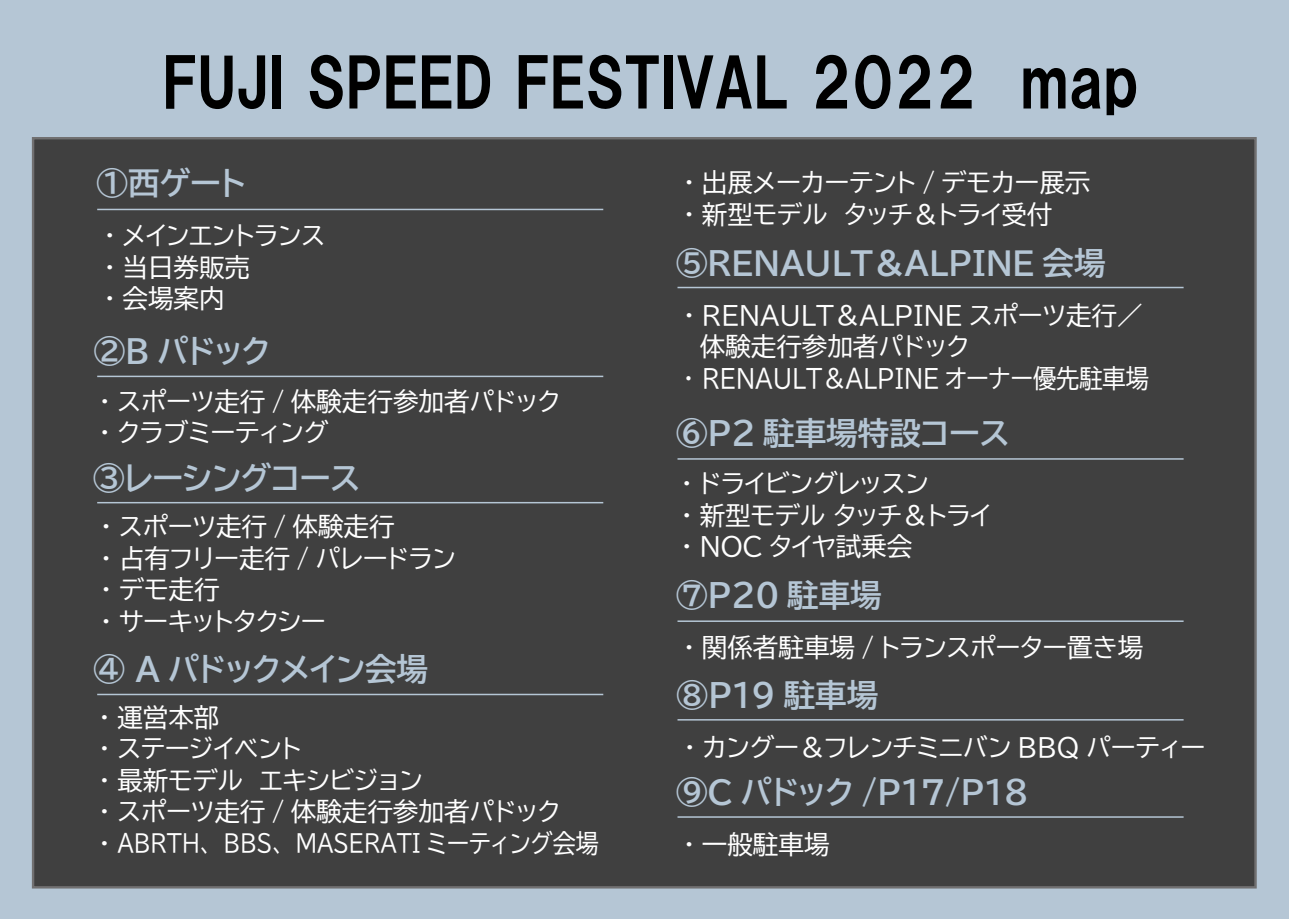
<style>
.page{position:relative;width:1289px;height:919px;background:#fff}
.page>*{position:absolute;margin:0;border:0;box-sizing:border-box;transform-origin:0 0}
.t1{font:66px "HGP Soei Kakugothic UB";color:#000}
.t2{font:31.5px "BIZ UDP Gothic Bold";color:#b5c6d5}
.t3{font:25.5px/31.5px "BIZ UDP Gothic";color:#fff}
.t4{font:24px "BIZ UDP Gothic";color:#fff;scale:.9 1}
.s1{font-size:25.5px}
</style>
<div class="page">
<div style="left:0;top:0;width:1288px;height:918px;background:#b5c6d5"></div>
<div style="left:32px;top:137px;width:1224px;height:751px;background:#404040;border:2px solid #717071"></div>
<hr style="left:97px;top:209px;width:506px;height:1px;background:#b5c6d5">
<hr style="left:677px;top:287px;width:506px;height:1px;background:#b5c6d5">
<hr style="left:677px;top:458px;width:506px;height:1px;background:#b5c6d5">
<hr style="left:677px;top:620px;width:506px;height:2px;background:#b5c6d5">
<hr style="left:677px;top:719px;width:506px;height:1px;background:#b5c6d5">
<hr style="left:677px;top:816px;width:506px;height:1px;background:#b5c6d5">
<hr style="left:97px;top:375px;width:506px;height:2px;background:#b5c6d5">
<hr style="left:97px;top:502px;width:506px;height:1px;background:#b5c6d5">
<hr style="left:97px;top:693px;width:506px;height:2px;background:#b5c6d5">
<h1 class="t1" style="left:162px;top:49px;width:978px">FUJI SPEED FESTIVAL 2022　map</h1>
<p class="t2" style="left:97px;top:167px;width:150px">①西ゲート</p>
<p class="t3" style="left:103px;top:220px;width:223px">・メインエントランス・当日券販売<br>・会場案内</p>
<p class="t2" style="left:94px;top:335px;width:178px">②B パドック</p>
<p class="t3" style="left:98px;top:385px;width:463px">・スポーツ走行 / 体験走行参加者パドック・クラブミーティング</p>
<p class="t2" style="left:93px;top:462px;width:269px">③レーシングコース</p>
<p class="t3" style="left:100px;top:510px;width:357px">・スポーツ走行 / 体験走行<br>・占有フリー走行 / パレードラン・デモ走行<br>・サーキットタクシー</p>
<p class="t2" style="left:94px;top:653px;width:336px">④ A パドックメイン会場</p>
<p class="t3" style="left:98px;top:701px;width:463px">・運営本部<br>・ステージイベント<br>・最新モデル　エキシビジョン<br>・スポーツ走行 / 体験走行参加者パドック</p>
<p class="t4" style="left:98px;top:831px;width:557px"><span class="s1">・</span> ABRTH、 BBS、 MASERATI <span class="s1">ミーティング会場</span></p>
<p class="t3" style="left:682px;top:167px;width:409px">・出展メーカーテント / デモカー展示・新型モデル　タッチ＆トライ受付</p>
<p class="t2" style="left:676px;top:247px;width:431px">⑤RENAULT＆ALPINE 会場</p>
<p class="t3" style="left:682px;top:299px;width:468px">・ RENAULT＆ALPINE スポーツ走行／　体験走行参加者パドック<br>・ RENAULT＆ALPINE オーナー優先駐車場</p>
<p class="t2" style="left:676px;top:417px;width:335px">⑥P2 駐車場特設コース</p>
<p class="t3" style="left:680px;top:467px;width:311px">・ドライビングレッスン<br>・新型モデル タッチ＆トライ・ NOC タイヤ試乗会</p>
<p class="t2" style="left:676px;top:579px;width:207px">⑦P20 駐車場</p>
<p class="t3" style="left:682px;top:631px;width:462px">・関係者駐車場 / トランスポーター置き場</p>
<p class="t2" style="left:676px;top:679px;width:203px">⑧P19 駐車場</p>
<p class="t3" style="left:683px;top:732px;width:523px">・カングー＆フレンチミニバン BBQ パーティー</p>
<p class="t2" style="left:676px;top:776px;width:354px">⑨C パドック /P17/P18</p>
<p class="t3" style="left:682px;top:829px;width:148px">・一般駐車場</p>
</div>
